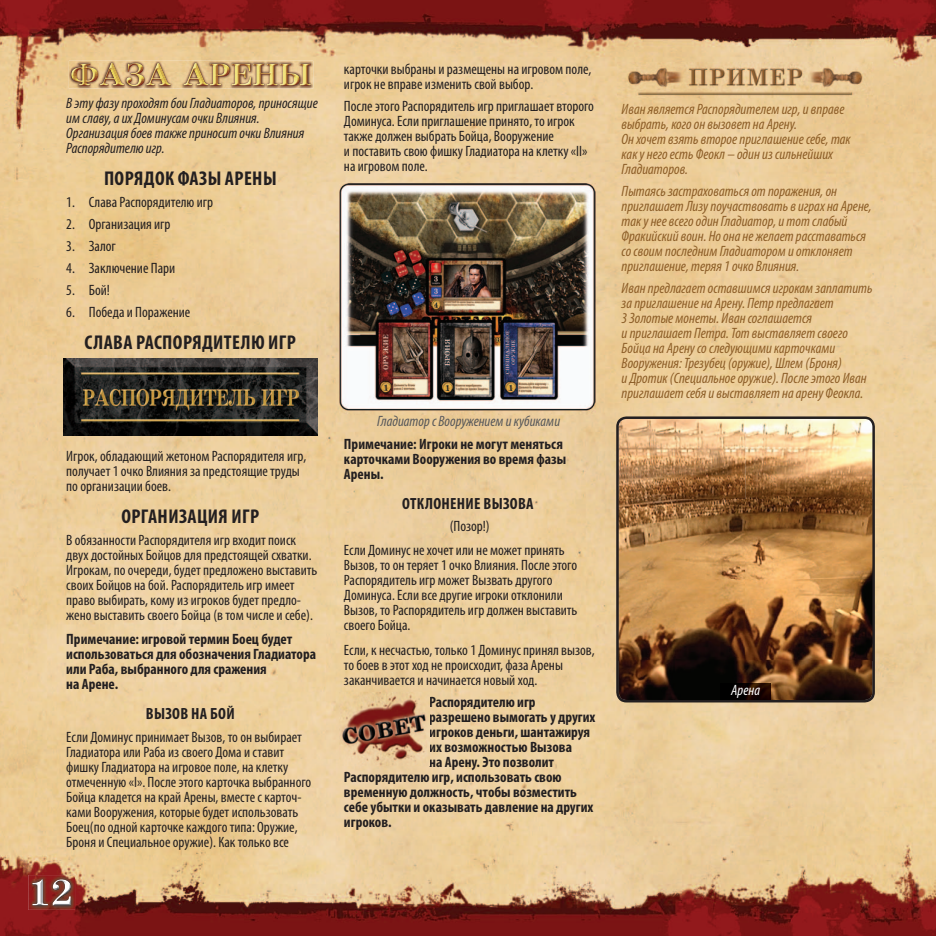
<style>
.page{position:relative;width:936px;height:936px;background:#fff}
.page>*{position:absolute;margin:0;border:0;box-sizing:border-box;transform-origin:0 0}
.t1{font:700 condensed 20px "Myriad Pro";letter-spacing:.02em;color:#231f20}
.t2{font:700 condensed 16.25px "Myriad Pro";letter-spacing:.02em;color:#231f20}
.t3{font:condensed 15px/15px "Myriad Pro";color:#231f20}
.t4{font:italic condensed 15px/15px "Myriad Pro";color:#8c5d27}
.t5{font:700 condensed 15px/15px "Myriad Pro";color:#231f20}
.t6{font:italic condensed 15px/15px "Myriad Pro";color:#231f20}
.t7{font:italic condensed 15px "Myriad Pro";color:#57585a}
.t8{font:italic condensed 15px "Myriad Pro";color:#fff}
</style>
<div class="page">
<img style="left:0;top:0;width:935px;height:935px">
<img style="left:64px;top:359px;width:253px;height:76px">
<img style="left:340px;top:184px;width:255px;height:230px">
<img style="left:28px;top:875px;width:47px;height:34px">
<img style="left:32px;top:879px;width:39px;height:26px">
<svg style="left:616px;top:416px;width:258px;height:286px;background:#9c7146"></svg>
<img style="left:617px;top:63px;width:255px;height:34px">
<img style="left:339px;top:692px;width:90px;height:73px">
<img style="left:69px;top:61px;width:244px;height:28px">
<img style="left:71px;top:63px;width:240px;height:23px">
<img style="left:720px;top:683px;width:50px;height:16px">
<p class="t6" style="left:66px;top:95px;width:253px">В эту фазу проходят бои Гладиаторов, приносящие им славу, а их Доминусам очки Влияния.<br>Организация боев также приносит очки Влияния Распорядителю игр.</p>
<h1 class="t1" style="left:104px;top:165px;width:174px">ПОРЯДОК ФАЗЫ АРЕНЫ</h1>
<p class="t3" style="left:66px;top:194px;width:148px">1. Слава Распорядителю игр</p>
<p class="t3" style="left:66px;top:216px;width:106px">2. Организация игр</p>
<p class="t3" style="left:66px;top:238px;width:51px">3. Залог</p>
<p class="t3" style="left:66px;top:260px;width:110px">4. Заключение Пари</p>
<p class="t3" style="left:66px;top:282px;width:45px">5. Бой!</p>
<p class="t3" style="left:66px;top:304px;width:126px">6. Победа и Поражение</p>
<h1 class="t1" style="left:85px;top:329px;width:213px">СЛАВА РАСПОРЯДИТЕЛЮ ИГР</h1>
<p class="t3" style="left:66px;top:448px;width:241px">Игрок, обладающий жетоном Распорядителя игр, получает 1 очко Влияния за предстоящие труды по организации боев.</p>
<h1 class="t1" style="left:121px;top:503px;width:139px">ОРГАНИЗАЦИЯ ИГР</h1>
<p class="t3" style="left:66px;top:532px;width:252px">В обязанности Распорядителя игр входит поиск двух достойных Бойцов для предстоящей схватки.<br>Игрокам, по очереди, будет предложено выставить своих Бойцов на бой. Распорядитель игр имеет право выбирать, кому из игроков будет предло&shy;жено выставить своего Бойца (в том числе и себе).</p>
<p class="t5" style="left:66px;top:631px;width:251px">Примечание: игровой термин Боец будет использоваться для обозначения Гладиатора или Раба, выбранного для сражения<br>на Арене.</p>
<p class="t2" style="left:146px;top:703px;width:90px">ВЫЗОВ НА БОЙ</p>
<p class="t3" style="left:66px;top:728px;width:246px">Если Доминус принимает Вызов, то он выбирает Гладиатора или Раба из своего Дома и ставит фишку Гладиатора на игровое поле, на клетку отмеченную «I». После этого карточка выбранного Бойца кладется на край Арены, вместе с карточ&shy;ками Вооружения, которые будет использовать Боец(по одной карточке каждого типа: Оружие, Броня и Специальное оружие). Как только все</p>
<p class="t3" style="left:344px;top:61px;width:249px">карточки выбраны и размещены на игровом поле, игрок не вправе изменить свой выбор.</p>
<p class="t3" style="left:344px;top:98px;width:251px">После этого Распорядитель игр приглашает второго Доминуса. Если приглашение принято, то игрок также должен выбрать Бойца, Вооружение<br>и поставить свою фишку Гладиатора на клетку «II» на игровом поле.</p>
<p class="t7" style="left:377px;top:412px;width:184px">Гладиатор с Вооружением и кубиками</p>
<p class="t5" style="left:344px;top:436px;width:224px">Примечание: Игроки не могут меняться карточками Вооружения во время фазы<br>Арены.</p>
<p class="t2" style="left:402px;top:493px;width:133px">ОТКЛОНЕНИЕ ВЫЗОВА</p>
<p class="t3" style="left:344px;top:514px;width:222px;line-height:24.1px;text-indent:106px">(Позор!)<br>Если Доминус не хочет или не может принять</p>
<p class="t3" style="left:344px;top:557px;width:235px">Вызов, то он теряет 1 очко Влияния. После этого Распорядитель игр может Вызвать другого Доминуса. Если все другие игроки отклонили Вызов, то Распорядитель игр должен выставить своего Бойца.</p>
<p class="t3" style="left:344px;top:642px;width:252px">Если, к несчастью, только 1 Доминус принял вызов, то боев в этот ход не происходит, фаза Арены заканчивается и начинается новый ход.</p>
<p class="t5" style="left:429px;top:693px;width:108px">Распорядителю игр</p>
<p class="t5" style="left:429px;top:708px;width:168px">разрешено вымогать у других</p>
<p class="t5" style="left:429px;top:723px;width:162px">игроков деньги, шантажируя</p>
<p class="t5" style="left:429px;top:738px;width:144px">их возможностью Вызова</p>
<p class="t5" style="left:429px;top:753px;width:126px">на Арену. Это позволит</p>
<p class="t5" style="left:344px;top:768px;width:219px">Распорядителю игр, использовать свою</p>
<p class="t5" style="left:344px;top:783px;width:234px">временную должность, чтобы возместить</p>
<p class="t5" style="left:344px;top:798px;width:251px">себе убытки и оказывать давление на других</p>
<p class="t5" style="left:344px;top:813px;width:49px">игроков.</p>
<p class="t4" style="left:621px;top:101px;width:230px">Иван является Распорядителем игр, и вправе выбрать, кого он вызовет на Арену.<br>Он хочет взять второе приглашение себе, так как у него есть Феокл – один из сильнейших Гладиаторов.</p>
<p class="t4" style="left:621px;top:183px;width:252px">Пытаясь застраховаться от поражения, он приглашает Лизу поучаствовать в играх на Арене, так у нее всего один Гладиатор, и тот слабый Фракийский воин. Но она не желает расставаться со своим последним Гладиатором и отклоняет приглашение, теряя 1 очко Влияния.</p>
<p class="t4" style="left:621px;top:280px;width:252px">Иван предлагает оставшимся игрокам заплатить за приглашение на Арену. Петр предлагает<br>3 Золотые монеты. Иван соглашается<br>и приглашает Петра. Тот выставляет своего Бойца на Арену со следующими карточками Вооружения: Трезубец (оружие), Шлем (Броня)<br>и Дротик (Специальное оружие). После этого Иван приглашает себя и выставляет на арену Феокла.</p>
<p class="t8" style="left:731px;top:680px;width:30px">Арена</p>
</div>
